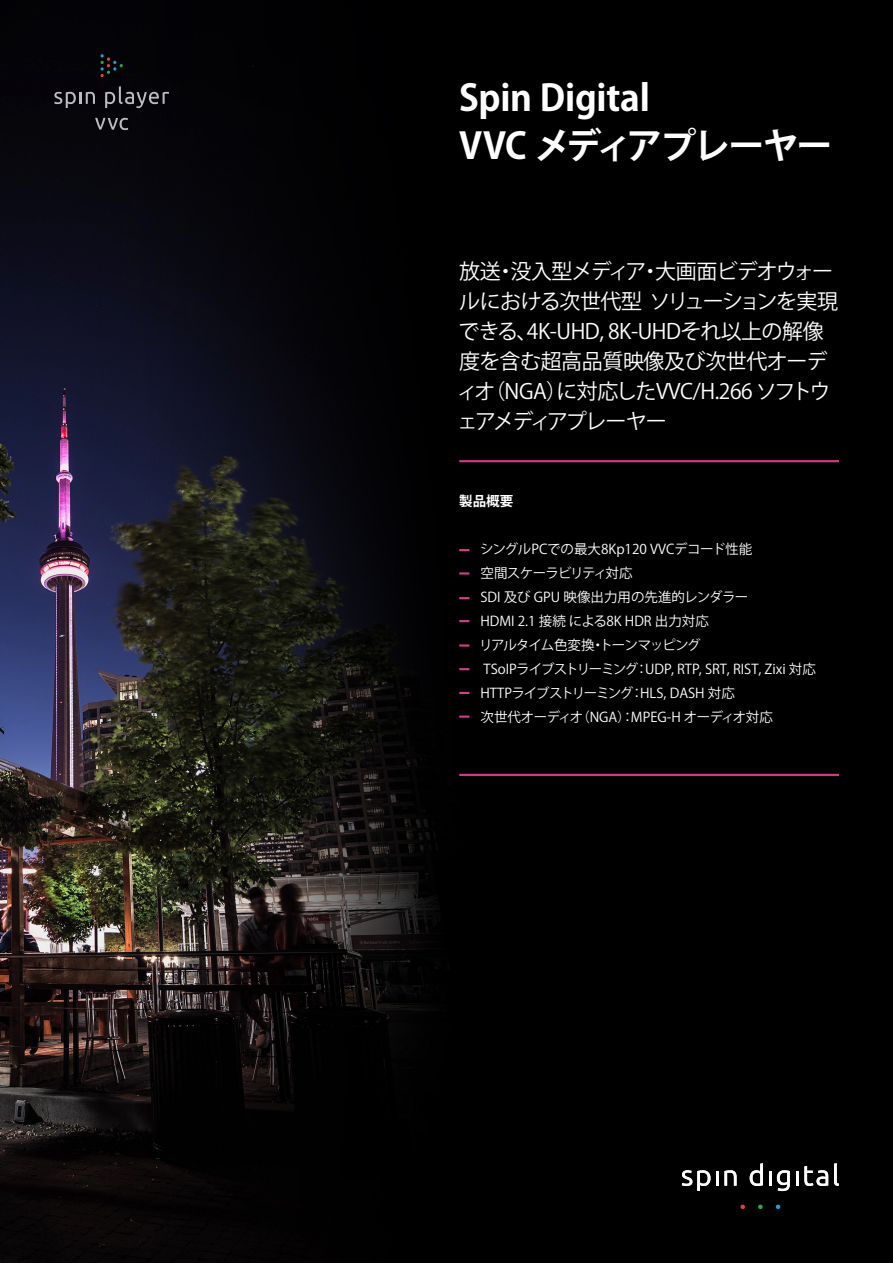
<style>
.page{position:relative;width:893px;height:1263px;background:#fff}
.page>*{position:absolute;margin:0;border:0;box-sizing:border-box;transform-origin:0 0}
.t1{font:700 36px "Koz Go Pr 6 N";letter-spacing:-.065em;color:#fff}
.t2{font:700 36px "Koz Go Pr 6 N";letter-spacing:-.015em;color:#fff}
.t3{font:21px/30px "Koz Go Pr 6 N";letter-spacing:-.03em;color:#fff}
.t4{font:13.5px "Koz Go Pr 6 N";color:#fff}
.t5{font:13.5px "Koz Go Pr 6 N";letter-spacing:-.025em;color:#fff}
.t6{font:13.5px "Koz Go Pr 6 N";letter-spacing:-.04em;color:#fff}
.t7{font:13.5px "Koz Go Pr 6 N";letter-spacing:-.08em;color:#fff}
.t8{font:13.5px "Koz Go Pr 6 N";letter-spacing:-.06em;color:#fff}
.t9{font:700 13.5px "Koz Go Pr 6 N";color:#fff}
</style>
<div class="page">
<img style="left:0;top:0;width:893px;height:1263px">
<svg style="left:101px;top:54px;width:22px;height:23px"></svg>
<svg style="left:95px;top:118px;width:33px;height:12px"></svg>
<svg style="left:54px;top:92px;width:41px;height:16px"></svg>
<svg style="left:105px;top:86px;width:64px;height:22px"></svg>
<hr style="left:459px;top:460px;width:380px;height:2px;background:#d83a8c">
<hr style="left:459px;top:774px;width:380px;height:2px;background:#d83a8c">
<svg style="left:459px;top:549px;width:10px;height:2px"></svg>
<svg style="left:459px;top:597px;width:10px;height:2px"></svg>
<svg style="left:459px;top:620px;width:10px;height:2px"></svg>
<svg style="left:459px;top:572px;width:10px;height:2px"></svg>
<svg style="left:459px;top:644px;width:10px;height:3px"></svg>
<svg style="left:459px;top:692px;width:10px;height:2px"></svg>
<svg style="left:459px;top:668px;width:10px;height:2px"></svg>
<svg style="left:459px;top:715px;width:10px;height:3px"></svg>
<svg style="left:682px;top:1170px;width:28px;height:21px"></svg>
<svg style="left:716px;top:1170px;width:2px;height:15px"></svg>
<svg style="left:724px;top:1170px;width:13px;height:15px"></svg>
<svg style="left:750px;top:1163px;width:13px;height:23px"></svg>
<hr style="left:769px;top:1170px;width:3px;height:15px;background:#fff">
<svg style="left:777px;top:1170px;width:13px;height:21px"></svg>
<svg style="left:796px;top:1170px;width:2px;height:15px"></svg>
<svg style="left:804px;top:1166px;width:24px;height:20px"></svg>
<svg style="left:834px;top:1163px;width:5px;height:23px"></svg>
<svg style="left:758px;top:1204px;width:5px;height:5px"></svg>
<svg style="left:776px;top:1204px;width:4px;height:5px"></svg>
<svg style="left:740px;top:1204px;width:5px;height:5px"></svg>
<p class="t2" style="left:459px;top:77px;width:192px">Spin Digital</p>
<p class="t1" style="left:459px;top:125px;width:375px">VVC メディアプレーヤー</p>
<p class="t3" style="left:457px;top:257px;width:383px">放送・没入型メディア・大画面ビデオウォールにおける次世代型 ソリューションを実現できる、4K-UHD, 8K-UHDそれ以上の解像度を含む超高品質映像及び次世代オーディオ（NGA）に対応したVVC/H.266 ソフトウェアメディアプレーヤー</p>
<p class="t9" style="left:459px;top:493px;width:55px">製品概要</p>
<p class="t4" style="left:480px;top:541px;width:274px">シングルPCでの最大8Kp120 VVCデコード性能</p>
<p class="t8" style="left:480px;top:565px;width:154px">空間スケーラビリティ対応</p>
<p class="t4" style="left:480px;top:589px;width:269px">SDI 及び GPU 映像出力用の先進的レンダラー</p>
<p class="t4" style="left:480px;top:613px;width:230px">HDMI 2.1 接続 による8K HDR 出力対応</p>
<p class="t7" style="left:479px;top:637px;width:223px">リアルタイム色変換・トーンマッピング</p>
<p class="t4" style="left:484px;top:661px;width:334px">TSoIPライブストリーミング：UDP, RTP, SRT, RIST, Zixi 対応</p>
<p class="t6" style="left:480px;top:685px;width:256px">HTTPライブストリーミング：HLS, DASH 対応</p>
<p class="t5" style="left:480px;top:709px;width:294px">次世代オーディオ（NGA）：MPEG-H オーディオ対応</p>
</div>
